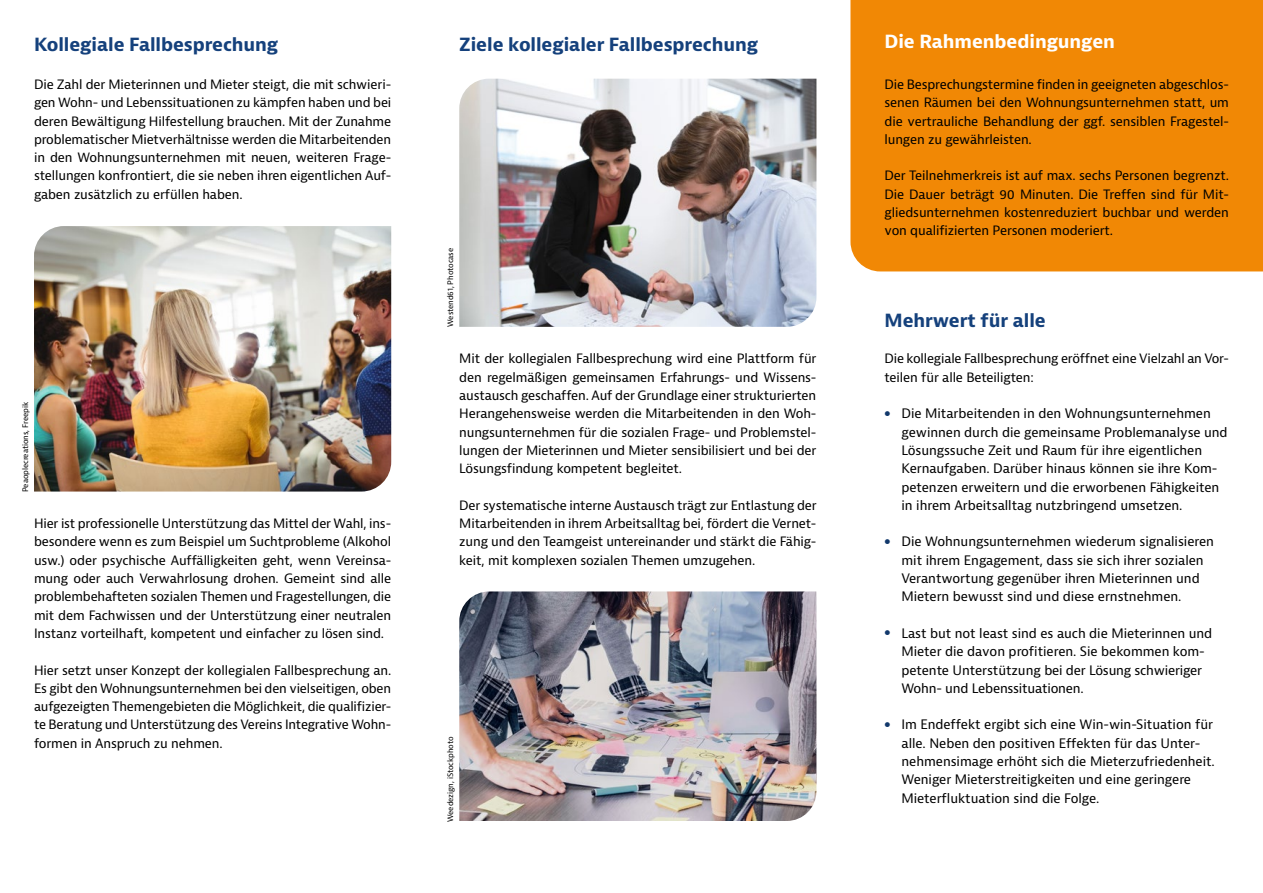
<style>
.page{position:relative;width:1263px;height:893px;background:#fff}
.page>*{position:absolute;margin:0;border:0;box-sizing:border-box;transform-origin:0 0}
.t1{font:700 17.7px "Bernina Sans";letter-spacing:-.005em;color:#15417c}
.t2{font:700 17.7px "Bernina Sans";letter-spacing:-.005em;color:#fff}
.t3{font:12.75px/18.3px "Bernina Sans";letter-spacing:-.005em;color:#000}
.t4{font:12.6px/18.3px "Bernina Sans";letter-spacing:-.01em;color:#000;text-align:justify}
.t5{font:7.5px "Bernina Sans";letter-spacing:-.01em;color:#000}
.s1{font-family:"Catamaran";font-weight:900;font-size:19.5px;color:#11386b}
</style>
<div class="page">
<div style="left:850px;top:0;width:413px;height:271px;background:#f18805"></div>
<img style="left:34px;top:226px;width:357px;height:266px">
<img style="left:459px;top:79px;width:357px;height:248px">
<img style="left:459px;top:591px;width:357px;height:230px">
<h1 class="t1" style="left:34px;top:34px;width:246px">Kollegiale Fallbesprechung</h1>
<p class="t4" style="left:34px;top:75px;width:359px">Die Zahl der Mieterinnen und Mieter steigt, die mit schwieri&shy;gen Wohn- und Lebenssituationen zu kämpfen haben und bei deren Bewältigung Hilfestellung brauchen. Mit der Zunahme problematischer Mietverhältnisse werden die Mitarbeitenden in den Wohnungsunternehmen mit neuen, weiteren Frage&shy;stellungen konfrontiert, die sie neben ihren eigentlichen Auf&shy;gaben zusätzlich zu erfüllen haben.</p>
<p class="t5" style="left:20px;top:492px;width:91px;rotate:-90deg">Peaoplecreations, Freepik</p>
<p class="t4" style="left:34px;top:515px;width:359px">Hier ist professionelle Unterstützung das Mittel der Wahl, ins&shy;besondere wenn es zum Beispiel um Suchtprobleme (Alkohol usw.) oder psychische Auffälligkeiten geht, wenn Vereinsa&shy;mung oder auch Verwahrlosung drohen. Gemeint sind alle problembehafteten sozialen Themen und Fragestellungen, die mit dem Fachwissen und der Unterstützung einer neutralen Instanz vorteilhaft, kompetent und einfacher zu lösen sind.</p>
<p class="t4" style="left:34px;top:661px;width:359px">Hier setzt unser Konzept der kollegialen Fallbesprechung an.<br>Es gibt den Wohnungsunternehmen bei den vielseitigen, oben aufgezeigten Themengebieten die Möglichkeit, die qualifizier&shy;te Beratung und Unterstützung des Vereins Integrative Wohn&shy;formen in Anspruch zu nehmen.</p>
<h1 class="t1" style="left:459px;top:34px;width:300px">Ziele kollegialer Fallbesprechung</h1>
<p class="t5" style="left:446px;top:327px;width:80px;rotate:-90deg">Westend61, Photocase</p>
<p class="t4" style="left:459px;top:350px;width:359px">Mit der kollegialen Fallbesprechung wird eine Plattform für den regelmäßigen gemeinsamen Erfahrungs- und Wissens&shy;austausch geschaffen. Auf der Grundlage einer strukturierten Herangehensweise werden die Mitarbeitenden in den Woh&shy;nungsunternehmen für die sozialen Frage- und Problemstel&shy;lungen der Mieterinnen und Mieter sensibilisiert und bei der Lösungsfindung kompetent begleitet.</p>
<p class="t4" style="left:459px;top:496px;width:359px">Der systematische interne Austausch trägt zur Entlastung der Mitarbeitenden in ihrem Arbeitsalltag bei, fördert die Vernet&shy;zung und den Teamgeist untereinander und stärkt die Fähig&shy;keit, mit komplexen sozialen Themen umzugehen.</p>
<p class="t5" style="left:446px;top:822px;width:87px;rotate:-90deg">Weedezign, iStockphoto</p>
<h1 class="t2" style="left:884px;top:30px;width:232px">Die Rahmenbedingungen</h1>
<p class="t4" style="left:884px;top:75px;width:346px">Die Besprechungstermine finden in geeigneten abgeschlos&shy;senen Räumen bei den Wohnungsunternehmen statt, um die vertrauliche Behandlung der ggf. sensiblen Fragestel&shy;lungen zu gewährleisten.</p>
<p class="t4" style="left:884px;top:167px;width:346px">Der Teilnehmerkreis ist auf max. sechs Personen begrenzt.<br>Die Dauer beträgt 90 Minuten. Die Treffen sind für Mit&shy;gliedsunternehmen kostenreduziert buchbar und werden von qualifizierten Personen moderiert.</p>
<h1 class="t1" style="left:884px;top:309px;width:163px">Mehrwert für alle</h1>
<p class="t4" style="left:884px;top:350px;width:346px">Die kollegiale Fallbesprechung eröffnet eine Vielzahl an Vor&shy;teilen für alle Beteiligten:</p>
<p class="t3" style="left:901px;top:405px;width:328px;text-indent:-17px"><span class="s1">•</span> Die Mitarbeitenden in den Wohnungsunternehmen gewinnen durch die gemeinsame Problemanalyse und Lösungssuche Zeit und Raum für ihre eigentlichen Kernaufgaben. Darüber hinaus können sie ihre Kom&shy;petenzen erweitern und die erworbenen Fähigkeiten in ihrem Arbeitsalltag nutzbringend umsetzen.</p>
<p class="t3" style="left:901px;top:533px;width:314px;text-indent:-17px"><span class="s1">•</span> Die Wohnungsunternehmen wiederum signalisieren mit ihrem Engagement, dass sie sich ihrer sozialen Verantwortung gegenüber ihren Mieterinnen und Mietern bewusst sind und diese ernstnehmen.</p>
<p class="t3" style="left:901px;top:624px;width:312px;text-indent:-17px"><span class="s1">•</span> Last but not least sind es auch die Mieterinnen und Mieter die davon profitieren. Sie bekommen kom&shy;petente Unterstützung bei der Lösung schwieriger Wohn- und Lebenssituationen.</p>
<p class="t3" style="left:901px;top:716px;width:315px;text-indent:-17px"><span class="s1">•</span> Im Endeffekt ergibt sich eine Win-win-Situation für alle. Neben den positiven Effekten für das Unter&shy;nehmensimage erhöht sich die Mieterzufriedenheit.<br>Weniger Mieterstreitigkeiten und eine geringere Mieterfluktuation sind die Folge.</p>
</div>
